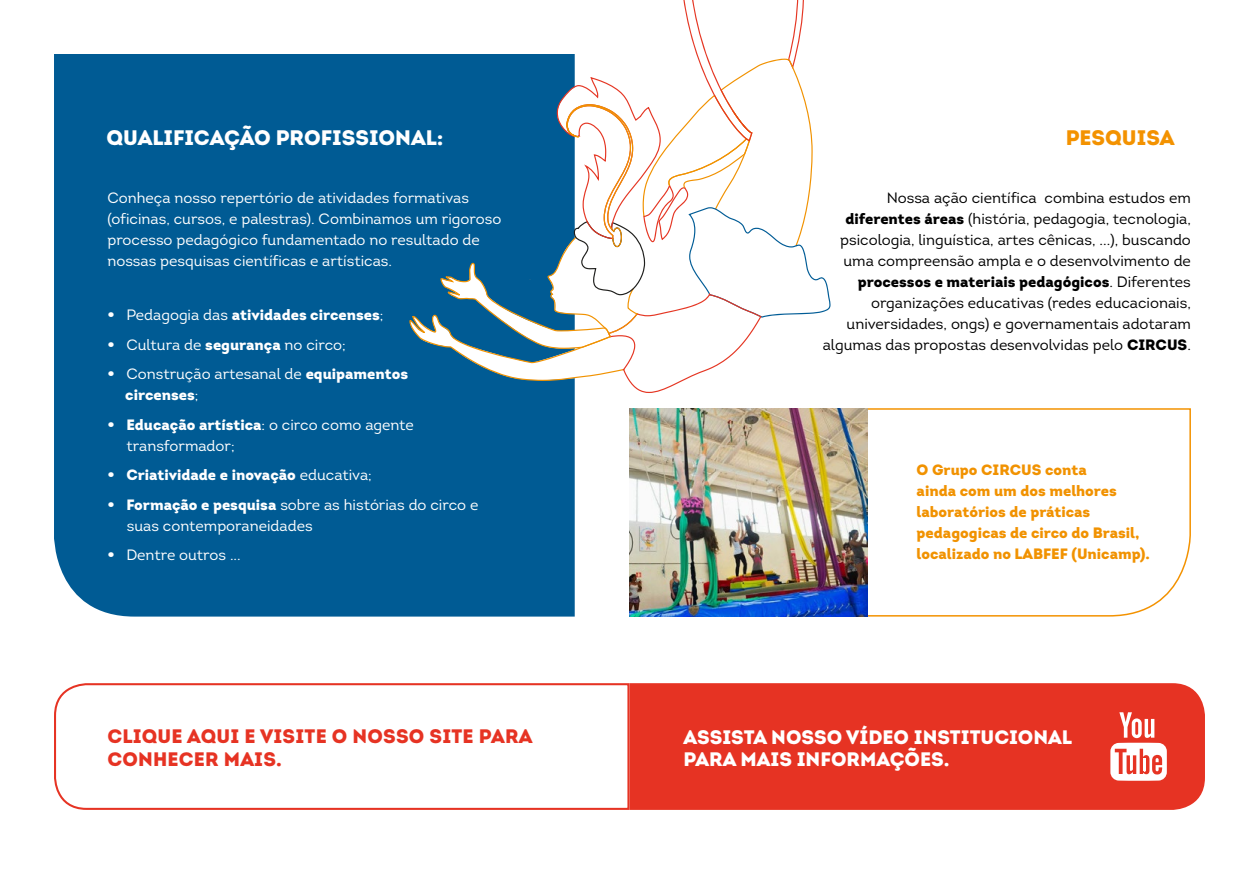
<style>
.page{position:relative;width:1259px;height:893px;background:#fff}
.page>*{position:absolute;margin:0;border:0;box-sizing:border-box;transform-origin:0 0}
.t1{font:900 21px "Intro";color:#fff}
.t2{font:900 21px "Intro";color:#f39200}
.t3{font:900 19.5px/22.5px "Intro";color:#fff}
.t4{font:900 19.5px/22.5px "Intro";letter-spacing:.01em;color:#e63323}
.t5{font:15px/21px "Intro";color:#000;text-align:right}
.t6{font:15px/21px "Intro";color:#fff}
.t7{font:900 15px/21px "Intro";color:#f19201}
.t8{font:900 15px/21px "Intro";color:#fff}
.s1{font-weight:400}
.s2{font-weight:900}
</style>
<div class="page">
<svg style="left:867px;top:408px;width:324px;height:209px"></svg>
<div style="left:54px;top:54px;width:521px;height:563px;background:#005b94"></div>
<img style="left:629px;top:408px;width:238px;height:209px">
<svg style="left:408px;top:0;width:422px;height:393px"></svg>
<div style="left:630px;top:683px;width:575px;height:127px;background:#e63323"></div>
<svg style="left:54px;top:683px;width:576px;height:127px"></svg>
<svg style="left:1110px;top:712px;width:56px;height:69px"></svg>
<h1 class="t1" style="left:106px;top:124px;width:339px">QUALIFICAÇÃO PROFISSIONAL:</h1>
<h1 class="t2" style="left:1065px;top:124px;width:110px">PESQUISA</h1>
<p class="t6" style="left:107px;top:187px;width:395px">Conheça nosso repertório de atividades formativas (oficinas, cursos, e palestras). Combinamos um rigoroso processo pedagógico fundamentado no resultado de nossas pesquisas científicas e artísticas.</p>
<p class="t8" style="left:107px;top:304px;width:277px">• <span class="s1">Pedagogia das</span> atividades circenses<span class="s1">;</span></p>
<p class="t6" style="left:107px;top:334px;width:240px"><span class="s2">•</span> Cultura de <span class="s2">segurança</span> no circo;</p>
<p class="t8" style="left:125px;top:363px;width:284px;text-indent:-18px">• <span class="s1">Construção artesanal de</span> equipamentos circenses<span class="s1">;</span></p>
<p class="t6" style="left:126px;top:414px;width:289px;text-indent:-19px"><span class="s2">• Educação artística</span>: o circo como agente transformador;</p>
<p class="t8" style="left:107px;top:464px;width:266px">• Criatividade e inovação <span class="s1">educativa;</span></p>
<p class="t6" style="left:127px;top:494px;width:353px;text-indent:-19px"><span class="s2">• Formação e pesquisa</span> sobre as histórias do circo e suas contemporaneidades</p>
<p class="t6" style="left:107px;top:545px;width:135px"><span class="s2">•</span> Dentre outros ...</p>
<p class="t5" style="left:822px;top:187px;width:370px">Nossa ação científica combina estudos em <span class="s2">diferentes áreas</span> (história, pedagogia, tecnologia, psicologia, linguística, artes cênicas, ...), buscando uma compreensão ampla e o desenvolvimento de <span class="s2">processos e materiais pedagógicos</span>. Diferentes organizações educativas (redes educacionais, universidades, ongs) e governamentais adotaram algumas das propostas desenvolvidas pelo <span class="s2">CIRCUS</span>.</p>
<p class="t7" style="left:916px;top:459px;width:235px">O Grupo CIRCUS conta<br>ainda com um dos melhores laboratórios de práticas pedagogicas de circo do Brasil, localizado no LABFEF (Unicamp).</p>
<h2 class="t4" style="left:107px;top:725px;width:426px">CLIQUE AQUI E VISITE O NOSSO SITE PARA<br>CONHECER MAIS.</h2>
<h2 class="t3" style="left:683px;top:725px;width:390px">ASSISTA NOSSO VÍDEO INSTITUCIONAL<br>PARA MAIS INFORMAÇÕES.</h2>
</div>
